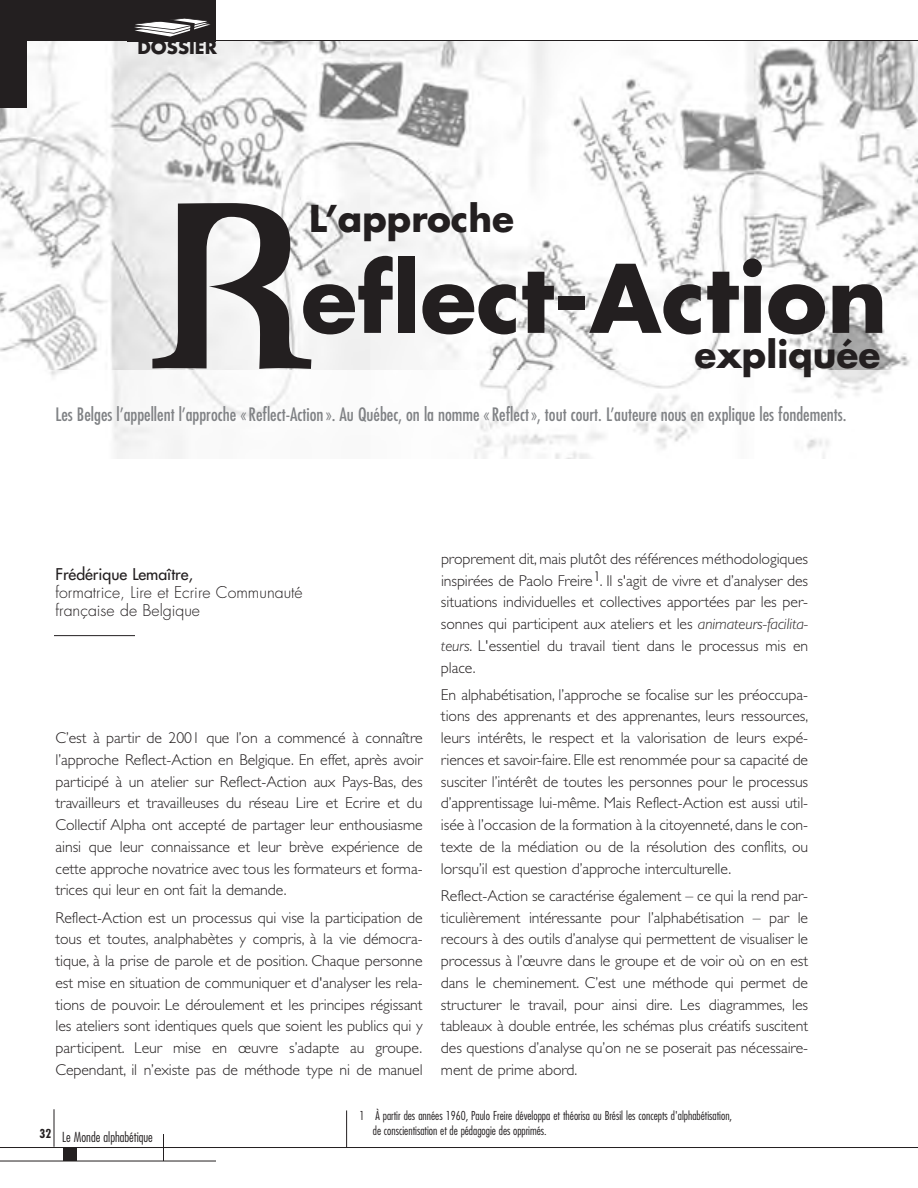
<style>
.page{position:relative;width:918px;height:1188px;background:#fff}
.page>*{position:absolute;margin:0;border:0;box-sizing:border-box;transform-origin:0 0}
.t1{font:700 229.35px "Fandango";color:#231f20}
.t2{font:700 91.8px "Futura";color:#231f20}
.t3{font:700 36px "Futura";color:#231f20}
.t4{font:condensed 18px "Futura";color:#808285}
.t5{font:700 18px "Futura";color:#231f20}
.t6{font:300 15.75px/21.8px "Gill Sans";letter-spacing:-.005em;color:#231f20;text-align:justify}
.t7{font:300 15.75px/17.9px "Futura";color:#231f20}
.t8{font:15.75px "Futura";color:#231f20}
.t9{font:300 condensed 13.5px "Futura";color:#231f20}
.t10{font:300 condensed 12px/14.4px "Futura";color:#231f20}
.t11{font:700 condensed 12px "Futura";color:#231f20}
.s1{font-style:italic}
</style>
<div class="page">
<img style="left:0;top:41px;width:918px;height:329px">
<hr style="left:54px;top:635px;width:81px;height:1px;background:#231f20">
<div style="left:0;top:0;width:27px;height:108px;background:#231f20"></div>
<hr style="left:0;top:1147px;width:918px;height:1px;background:#231f20">
<hr style="left:0;top:1161px;width:216px;height:1px;background:#231f20">
<hr style="left:54px;top:1109px;width:1px;height:38px;background:#231f20">
<svg style="left:163px;top:1134px;width:1px;height:27px"></svg>
<div style="left:63px;top:1148px;width:13px;height:13px;background:#231f20"></div>
<div style="left:0;top:0;width:216px;height:41px;background:#231f20"></div>
<hr style="left:346px;top:1110px;width:1px;height:38px;background:#231f20">
<img style="left:50px;top:370px;width:840px;height:89px">
<hr style="left:0;top:40px;width:918px;height:1px;background:#231f20">
<svg style="left:134px;top:18px;width:77px;height:19px"></svg>
<p class="t5" style="left:137px;top:39px;width:81px">DOSSIER</p>
<p class="t3" style="left:309px;top:202px;width:206px">L’approche</p>
<p class="t1" style="left:152px;top:186px;width:171px">R</p>
<p class="t2" style="left:301px;top:257px;width:588px">eflect-Action</p>
<p class="t3" style="left:694px;top:338px;width:188px">expliquée</p>
<p class="t4" style="left:56px;top:406px;width:793px">Les Belges l’appellent l’approche « Reflect-Action ». Au Québec, on la nomme « Reflect », tout court. L’auteure nous en explique les fondements.</p>
<p class="t6" style="left:441px;top:548px;width:369px">proprement dit, mais plutôt des références méthodologiques inspirées de Paolo Freire <sup>1</sup>. Il s'agit de vivre et d’analyser des situations individuelles et collectives apportées par les per&shy;sonnes qui participent aux ateliers et les <span class="s1">animateurs-facilita&shy;teurs</span>. L'essentiel du travail tient dans le processus mis en place.</p>
<p class="t6" style="left:441px;top:683px;width:369px">En alphabétisation, l’approche se focalise sur les préoccupa&shy;tions des apprenants et des apprenantes, leurs ressources, leurs intérêts, le respect et la valorisation de leurs expé&shy;riences et savoir-faire. Elle est renommée pour sa capacité de susciter l’intérêt de toutes les personnes pour le processus d’apprentissage lui-même. Mais Reflect-Action est aussi util&shy;isée à l’occasion de la formation à la citoyenneté, dans le con&shy;texte de la médiation ou de la résolution des conflits, ou lorsqu’il est question d’approche interculturelle.</p>
<p class="t6" style="left:441px;top:885px;width:369px">Reflect-Action se caractérise également – ce qui la rend par&shy;ticulièrement intéressante pour l’alphabétisation – par le recours à des outils d’analyse qui permettent de visualiser le processus à l’œuvre dans le groupe et de voir où on en est dans le cheminement. C’est une méthode qui permet de structurer le travail, pour ainsi dire. Les diagrammes, les tableaux à double entrée, les schémas plus créatifs suscitent des questions d’analyse qu’on ne se poserait pas nécessaire&shy;ment de prime abord.</p>
<p class="t10" style="left:373px;top:1110px;width:361px;text-indent:-14px">1 À partir des années 1960, Paulo Freire développa et théorisa au Brésil les concepts d'alphabétisation, de conscientisation et de pédagogie des opprimés.</p>
<p class="t8" style="left:55px;top:567px;width:139px">Frédérique Lemaître,</p>
<p class="t7" style="left:55px;top:585px;width:249px">formatrice, Lire et Ecrire Communauté française de Belgique</p>
<p class="t6" style="left:56px;top:727px;width:369px">C’est à partir de 2001 que l’on a commencé à connaître l’approche Reflect-Action en Belgique. En effet, après avoir participé à un atelier sur Reflect-Action aux Pays-Bas, des travailleurs et travailleuses du réseau Lire et Ecrire et du Collectif Alpha ont accepté de partager leur enthousiasme ainsi que leur connaissance et leur brève expérience de cette approche novatrice avec tous les formateurs et forma&shy;trices qui leur en ont fait la demande.</p>
<p class="t6" style="left:56px;top:906px;width:369px">Reflect-Action est un processus qui vise la participation de tous et toutes, analphabètes y compris, à la vie démocra&shy;tique, à la prise de parole et de position. Chaque personne est mise en situation de communiquer et d'analyser les rela&shy;tions de pouvoir. Le déroulement et les principes régissant les ateliers sont identiques quels que soient les publics qui y participent. Leur mise en œuvre s’adapte au groupe.<br>Cependant, il n’existe pas de méthode type ni de manuel</p>
<p class="t11" style="left:39px;top:1129px;width:13px">32</p>
<p class="t9" style="left:62px;top:1131px;width:92px">Le Monde alphabétique</p>
</div>
